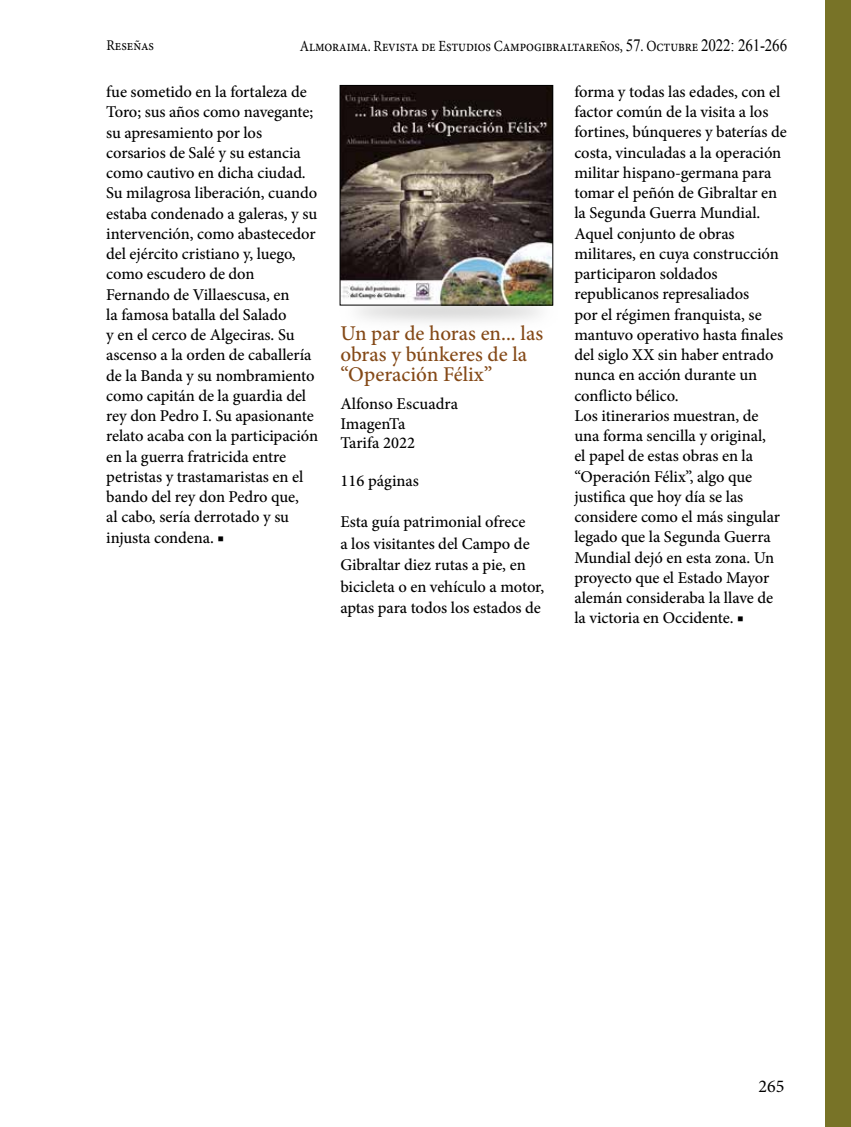
<style>
.page{position:relative;width:851px;height:1127px;background:#fff}
.page>*{position:absolute;margin:0;border:0;box-sizing:border-box;transform-origin:0 0}
.t1{font:500 21px/20.7px "Minion Pro";color:#844917}
.t2{font:18px "Minion Pro";color:#000}
.t3{font:500 16.5px/20.2px "Minion Pro";letter-spacing:-.005em;color:#000}
.t4{font:15.6px "Minion Pro";letter-spacing:-.01em;color:#000;scale:.87 1}
.t5{font:14.85px "Minion Pro";letter-spacing:-.005em;color:#000;scale:.91 1}
.s1{font-family:"Times New Roman";font-size:17.25px}
</style>
<div class="page">
<div style="left:825px;top:0;width:25px;height:1127px;background:#787327"></div>
<img style="left:339px;top:284px;width:215px;height:38px">
<img style="left:341px;top:87px;width:210px;height:216px">
<div style="left:339px;top:85px;width:214px;height:220px;border:1px solid #000"></div>
<p class="t5" style="left:106px;top:36px;width:54px">Reseñas</p>
<p class="t4" style="left:300px;top:35px;width:561px">Almoraima. Revista de Estudios Campogibraltareños, <span class="s1">57</span>. Octubre <span class="s1">2022: 261-266</span></p>
<p class="t3" style="left:106px;top:82px;width:213px">fue sometido en la fortaleza de<br>Toro; sus años como navegante; su apresamiento por los corsarios de Salé y su estancia como cautivo en dicha ciudad.<br>Su milagrosa liberación, cuando estaba condenado a galeras, y su intervención, como abastecedor del ejército cristiano y, luego, como escudero de don<br>Fernando de Villaescusa, en<br>la famosa batalla del Salado<br>y en el cerco de Algeciras. Su ascenso a la orden de caballería de la Banda y su nombramiento como capitán de la guardia del rey don Pedro I. Su apasionante relato acaba con la participación en la guerra fratricida entre petristas y trastamaristas en el bando del rey don Pedro que,<br>al cabo, sería derrotado y su injusta condena. ■</p>
<p class="t3" style="left:574px;top:82px;width:214px">forma y todas las edades, con el factor común de la visita a los fortines, búnqueres y baterías de costa, vinculadas a la operación militar hispano-germana para tomar el peñón de Gibraltar en la Segunda Guerra Mundial.<br>Aquel conjunto de obras militares, en cuya construcción participaron soldados republicanos represaliados<br>por el régimen franquista, se mantuvo operativo hasta finales del siglo XX sin haber entrado nunca en acción durante un conflicto bélico.<br>Los itinerarios muestran, de una forma sencilla y original,<br>el papel de estas obras en la “Operación Félix”, algo que justifica que hoy día se las considere como el más singular legado que la Segunda Guerra<br>Mundial dejó en esta zona. Un proyecto que el Estado Mayor alemán consideraba la llave de la victoria en Occidente. ■</p>
<p class="t1" style="left:340px;top:323px;width:204px">Un par de horas en... las obras y búnkeres de la “Operación Félix”</p>
<p class="t3" style="left:340px;top:394px;width:119px;line-height:19.2px">Alfonso Escuadra<br>ImagenTa<br>Tarifa 2022</p>
<p class="t3" style="left:340px;top:471px;width:80px">116 páginas</p>
<p class="t3" style="left:340px;top:511px;width:205px;line-height:21.5px">Esta guía patrimonial ofrece<br>a los visitantes del Campo de<br>Gibraltar diez rutas a pie, en bicicleta o en vehículo a motor, aptas para todos los estados de</p>
<p class="t2" style="left:758px;top:1074px;width:27px">265</p>
</div>
